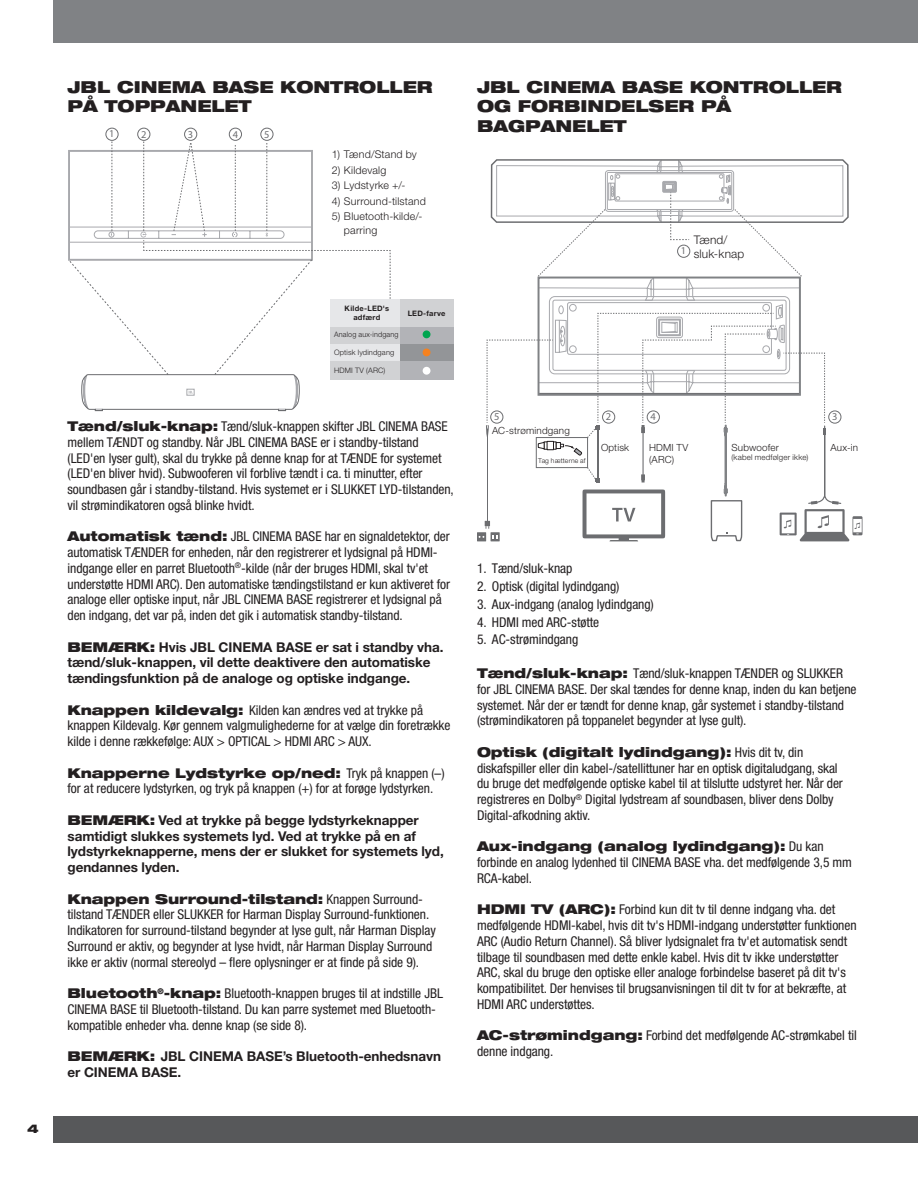
<style>
.page{position:relative;width:918px;height:1188px;background:#fff}
.page>*{position:absolute;margin:0;border:0;box-sizing:border-box;transform-origin:0 0}
.t1{font:900 expanded 16.5px "Helvetica Neue LT Pro";color:#231f20}
.t2{font:condensed 13.5px/15.8px "Helvetica Neue LT Pro";letter-spacing:-.005em;color:#231f20}
.t3{font:700 13.5px/15.8px "Helvetica Neue LT Pro";letter-spacing:-.005em;color:#231f20}
.t4{font:900 expanded 12px "Helvetica Neue LT Pro";color:#231f20}
.t5{font:300 11.85px/14.2px "Helvetica Neue LT Pro";letter-spacing:.015em;color:#231f20}
.t6{font:300 10.65px/13.5px "Helvetica Neue LT Pro";letter-spacing:.015em;color:#231f20}
.t7{font:10.5px "Myriad Pro";color:#6c6d70}
.t8{font:300 9.9px/11.9px "Helvetica Neue LT Pro";letter-spacing:.02em;color:#231f20}
.t9{font:300 7.95px "Helvetica Neue LT Pro";letter-spacing:.025em;color:#231f20}
.t10{font:300 7.5px "Helvetica Neue LT Pro";letter-spacing:.025em;color:#231f20}
.t11{font:700 7.5px/9px "Helvetica Neue LT Pro";letter-spacing:.035em;color:#231f20;text-align:center}
.t12{font:300 7.5px "Helvetica Neue LT Pro";letter-spacing:.025em;color:#231f20;scale:.96 1}
.t13{font:300 6.75px "Helvetica Neue LT Pro";letter-spacing:.02em;color:#231f20}
.s1{font-weight:900;font-stretch:expanded}
</style>
<div class="page">
<div style="left:54px;top:1116px;width:864px;height:27px;background:#57585a"></div>
<div style="left:54px;top:0;width:864px;height:43px;background:#808285"></div>
<svg style="left:477px;top:159px;width:386px;height:383px"></svg>
<div style="left:677px;top:245px;width:13px;height:13px;border:1px solid #6c6d70;border-radius:50%"></div>
<div style="left:602px;top:411px;width:13px;height:13px;border:1px solid #6c6d70;border-radius:50%"></div>
<div style="left:647px;top:411px;width:13px;height:13px;border:1px solid #6c6d70;border-radius:50%"></div>
<div style="left:490px;top:411px;width:13px;height:13px;border:1px solid #6c6d70;border-radius:50%"></div>
<div style="left:828px;top:411px;width:13px;height:13px;border:1px solid #6c6d70;border-radius:50%"></div>
<div style="left:105px;top:128px;width:14px;height:13px;border:1px solid #6c6d70;border-radius:50%"></div>
<div style="left:137px;top:128px;width:13px;height:13px;border:1px solid #6c6d70;border-radius:50%"></div>
<div style="left:229px;top:128px;width:13px;height:13px;border:1px solid #6c6d70;border-radius:50%"></div>
<div style="left:260px;top:128px;width:13px;height:13px;border:1px solid #6c6d70;border-radius:50%"></div>
<div style="left:184px;top:128px;width:13px;height:13px;border:1px solid #6c6d70;border-radius:50%"></div>
<div style="left:330px;top:343px;width:70px;height:19px;background:#e6e7e9"></div>
<div style="left:330px;top:325px;width:70px;height:18px;background:#d1d2d4"></div>
<div style="left:400px;top:343px;width:54px;height:19px;background:#939598"></div>
<div style="left:330px;top:362px;width:70px;height:18px;background:#d1d2d4"></div>
<div style="left:400px;top:325px;width:54px;height:18px;background:#b2b3b7"></div>
<div style="left:400px;top:362px;width:54px;height:18px;background:#b2b3b7"></div>
<div style="left:423px;top:367px;width:7px;height:8px;background:#fff;border-radius:50%"></div>
<div style="left:423px;top:330px;width:7px;height:8px;background:#00a54f;border-radius:50%"></div>
<div style="left:423px;top:349px;width:7px;height:7px;background:#f58220;border-radius:50%"></div>
<div style="left:330px;top:299px;width:70px;height:28px;background:#e6e7e9"></div>
<div style="left:400px;top:299px;width:54px;height:28px;background:#d1d2d4"></div>
<svg style="left:69px;top:142px;width:322px;height:270px"></svg>
<p class="t4" style="left:27px;top:1121px;width:13px">4</p>
<p class="t1" style="left:68px;top:76px;width:323px">JBL CINEMA BASE kontrolle</p>
<p class="t1" style="left:417px;top:76px;width:17px">r</p>
<p class="t1" style="left:68px;top:96px;width:114px">på toppanele</p>
<p class="t1" style="left:239px;top:96px;width:15px">t</p>
<p class="t7" style="left:109px;top:128px;width:7px">1</p>
<p class="t7" style="left:141px;top:128px;width:7px">2</p>
<p class="t7" style="left:188px;top:128px;width:7px">3</p>
<p class="t7" style="left:233px;top:128px;width:7px">4</p>
<p class="t7" style="left:264px;top:128px;width:7px">5</p>
<p class="t6" style="left:332px;top:147px;width:86px">1) Tænd/Stand by</p>
<p class="t6" style="left:332px;top:163px;width:56px">2) Kildevalg</p>
<p class="t6" style="left:332px;top:178px;width:75px">3) Lydstyrke +/-</p>
<p class="t6" style="left:332px;top:194px;width:96px">4) Surround-tilstand</p>
<p class="t6" style="left:344px;top:210px;width:80px;text-indent:-12px">5) Bluetooth-kilde/- parring</p>
<p class="t11" style="left:345px;top:304px;width:46px">Kilde-LED's adfærd</p>
<p class="t11" style="left:408px;top:308px;width:39px">LED-farve</p>
<p class="t12" style="left:334px;top:330px;width:69px">Analog aux-indgang</p>
<p class="t10" style="left:334px;top:366px;width:53px">HDMI TV (ARC)</p>
<p class="t10" style="left:334px;top:348px;width:62px">Optisk lydindgang</p>
<p class="t2" style="left:68px;top:418px;width:388px"><span class="s1">Tænd/sluk-knap:</span> Tænd/sluk-knappen skifter JBL CINEMA BASE mellem TÆNDT og standby. Når JBL CINEMA BASE er i standby-tilstand (LED'en lyser gult), skal du trykke på denne knap for at TÆNDE for systemet (LED'en bliver hvid). Subwooferen vil forblive tændt i ca. ti minutter, efter soundbasen går i standby-tilstand. Hvis systemet er i SLUKKET LYD-tilstanden, vil strømindikatoren også blinke hvidt.</p>
<p class="t2" style="left:68px;top:529px;width:384px"><span class="s1">Automatisk tænd:</span> JBL CINEMA BASE har en signaldetektor, der automatisk TÆNDER for enheden, når den registrerer et lydsignal på HDMI&shy;indgange eller en parret Bluetooth<sup>®</sup>-kilde (når der bruges HDMI, skal tv'et understøtte HDMI ARC). Den automatiske tændingstilstand er kun aktiveret for analoge eller optiske input, når JBL CINEMA BASE registrerer et lydsignal på den indgang, det var på, inden det gik i automatisk standby-tilstand.</p>
<p class="t3" style="left:68px;top:638px;width:378px"><span class="s1">BEMÆRK:</span> Hvis JBL CINEMA BASE er sat i standby vha. tænd/sluk-knappen, vil dette deaktivere den automatiske tændingsfunktion på de analoge og optiske indgange.</p>
<p class="t2" style="left:68px;top:702px;width:385px"><span class="s1">Knappen kildevalg:</span> Kilden kan ændres ved at trykke på knappen Kildevalg. Kør gennem valgmulighederne for at vælge din foretrække kilde i denne rækkefølge: AUX &gt; OPTICAL &gt; HDMI ARC &gt; AUX.</p>
<p class="t2" style="left:68px;top:765px;width:379px"><span class="s1">Knapperne Lydstyrke op/ned:</span> Tryk på knappen (–) for at reducere lydstyrken, og tryk på knappen (+) for at forøge lydstyrken.</p>
<p class="t3" style="left:68px;top:812px;width:378px"><span class="s1">BEMÆRK:</span> Ved at trykke på begge lydstyrkeknapper samtidigt slukkes systemets lyd. Ved at trykke på en af lydstyrkeknapperne, mens der er slukket for systemets lyd, gendannes lyden.</p>
<p class="t2" style="left:68px;top:891px;width:370px"><span class="s1">Knappen Surround-tilstand:</span> Knappen Surround&shy;tilstand TÆNDER eller SLUKKER for Harman Display Surround-funktionen.<br>Indikatoren for surround-tilstand begynder at lyse gult, når Harman Display Surround er aktiv, og begynder at lyse hvidt, når Harman Display Surround ikke er aktiv (normal stereolyd – flere oplysninger er at finde på side 9).</p>
<p class="t2" style="left:68px;top:985px;width:377px"><span class="s1">Bluetooth</span><sup>®</sup><span class="s1">-knap:</span> Bluetooth-knappen bruges til at indstille JBL<br>CINEMA BASE til Bluetooth-tilstand. Du kan parre systemet med Bluetooth&shy;kompatible enheder vha. denne knap (se side 8).</p>
<p class="t3" style="left:68px;top:1048px;width:375px"><span class="s1">BEMÆRK:</span> JBL CINEMA BASE’s Bluetooth-enhedsnavn er CINEMA BASE.</p>
<p class="t1" style="left:477px;top:76px;width:323px">JBL CINEMA BASE kontrolle</p>
<p class="t1" style="left:826px;top:76px;width:17px">r</p>
<p class="t1" style="left:477px;top:96px;width:101px">og forbin</p>
<p class="t1" style="left:604px;top:96px;width:32px">delse</p>
<p class="t1" style="left:678px;top:96px;width:54px">r på</p>
<p class="t1" style="left:477px;top:115px;width:80px">bagpanele</p>
<p class="t1" style="left:614px;top:115px;width:15px">t</p>
<p class="t7" style="left:681px;top:245px;width:7px">1</p>
<p class="t5" style="left:694px;top:233px;width:52px">Tænd/ sluk-knap</p>
<p class="t7" style="left:494px;top:411px;width:7px">5</p>
<p class="t7" style="left:606px;top:411px;width:7px">2</p>
<p class="t7" style="left:651px;top:411px;width:7px">4</p>
<p class="t7" style="left:832px;top:411px;width:7px">3</p>
<p class="t8" style="left:492px;top:424px;width:79px">AC-strømindgang</p>
<p class="t13" style="left:538px;top:457px;width:49px">Tag hætterne af</p>
<p class="t8" style="left:601px;top:441px;width:30px">Optisk</p>
<p class="t8" style="left:649px;top:441px;width:41px">HDMI TV (ARC)</p>
<p class="t8" style="left:732px;top:441px;width:49px">Subwoofer</p>
<p class="t9" style="left:732px;top:453px;width:78px">(kabel medfølger ikke)</p>
<p class="t8" style="left:831px;top:441px;width:29px">Aux-in</p>
<p class="t2" style="left:477px;top:560px;width:97px">1. Tænd/sluk-knap</p>
<p class="t2" style="left:477px;top:578px;width:144px">2. Optisk (digital lydindgang)</p>
<p class="t2" style="left:477px;top:596px;width:178px">3. Aux-indgang (analog lydindgang)</p>
<p class="t2" style="left:477px;top:614px;width:124px">4. H DMI med ARC-støtte</p>
<p class="t2" style="left:477px;top:632px;width:103px">5. AC-strømindgang</p>
<p class="t2" style="left:477px;top:665px;width:381px"><span class="s1">Tænd/sluk-knap:</span> Tænd/sluk-knappen TÆNDER og SLUKKER for JBL CINEMA BASE. Der skal tændes for denne knap, inden du kan betjene systemet. Når der er tændt for denne knap, går systemet i standby-tilstand (strømindikatoren på toppanelet begynder at lyse gult).</p>
<p class="t2" style="left:477px;top:744px;width:367px"><span class="s1">Optisk (digitalt lydindgang):</span> Hvis dit tv, din diskafspiller eller din kabel-/satellittuner har en optisk digitaludgang, skal du bruge det medfølgende optiske kabel til at tilslutte udstyret her. Når der registreres en Dolby<sup>®</sup> Digital lydstream af soundbasen, bliver dens Dolby Digital-afkodning aktiv.</p>
<p class="t2" style="left:477px;top:839px;width:377px"><span class="s1">Aux-indgang (analog lydindgang):</span> Du kan forbinde en analog lydenhed til CINEMA BASE vha. det medfølgende 3,5 mm<br>RCA-kabel.</p>
<p class="t2" style="left:477px;top:902px;width:381px"><span class="s1">HDMI TV (ARC):</span> Forbind kun dit tv til denne indgang vha. det medfølgende HDMI-kabel, hvis dit tv's HDMI-indgang understøtter funktionen ARC (Audio Return Channel). Så bliver lydsignalet fra tv'et automatisk sendt tilbage til soundbasen med dette enkle kabel. Hvis dit tv ikke understøtter ARC, skal du bruge den optiske eller analoge forbindelse baseret på dit tv's kompatibilitet. Der henvises til brugsanvisningen til dit tv for at bekræfte, at HDMI ARC understøttes.</p>
<p class="t2" style="left:477px;top:1028px;width:381px"><span class="s1">AC-strømindgang:</span> Forbind det medfølgende AC-strømkabel til denne indgang.</p>
</div>
